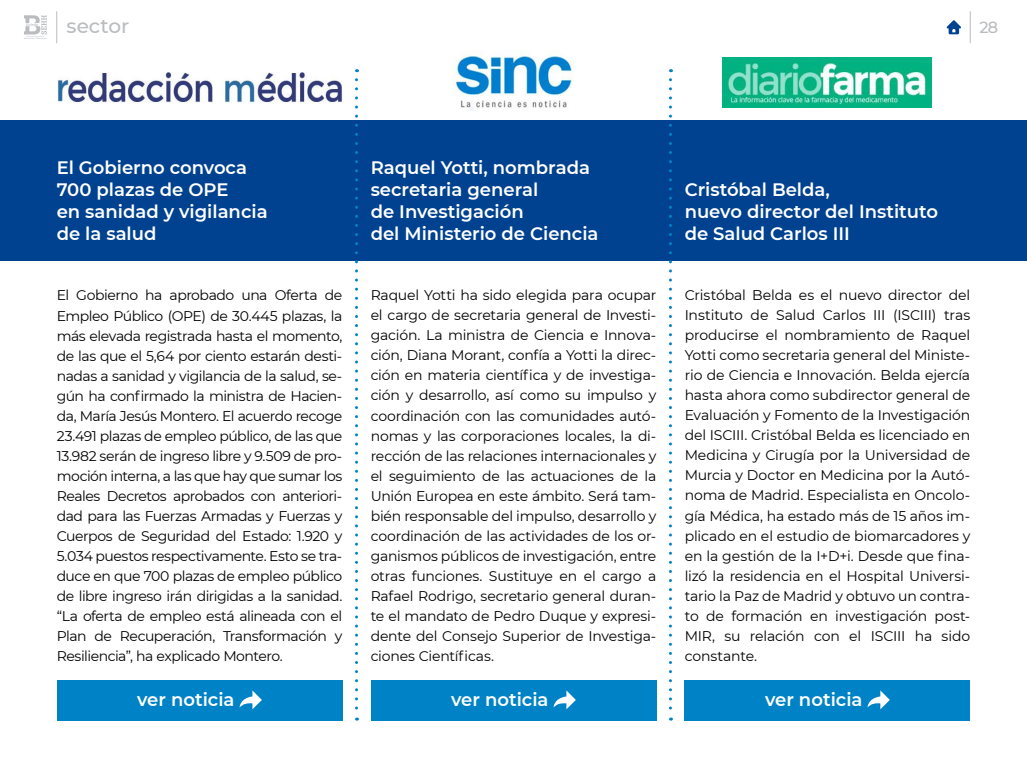
<style>
.page{position:relative;width:1027px;height:766px;background:#fff}
.page>*{position:absolute;margin:0;border:0;box-sizing:border-box;transform-origin:0 0}
.t1{font:500 20px "Montserrat";color:#babcbf}
.t2{font:600 18px/22px "Montserrat";color:#fff}
.t3{font:500 16px "Montserrat";color:#babcbf}
.t4{font:14px/20px "Montserrat";letter-spacing:-.015em;color:#000;text-align:justify}
</style>
<div class="page">
<svg style="left:24px;top:15px;width:23px;height:24px"></svg>
<hr style="left:56px;top:11px;width:1px;height:32px;background:#babcbf">
<hr style="left:969px;top:11px;width:1px;height:32px;background:#babcbf">
<svg style="left:946px;top:20px;width:14px;height:14px"></svg>
<div style="left:0;top:120px;width:1026px;height:140px;background:#00428f"></div>
<svg style="left:668px;top:80px;width:3px;height:640px"></svg>
<svg style="left:355px;top:80px;width:3px;height:640px"></svg>
<div style="left:57px;top:680px;width:285px;height:40px;background:#0082c7"></div>
<svg style="left:239px;top:690px;width:23px;height:19px"></svg>
<div style="left:684px;top:680px;width:285px;height:40px;background:#0082c7"></div>
<svg style="left:867px;top:690px;width:22px;height:19px"></svg>
<div style="left:370px;top:680px;width:286px;height:40px;background:#0082c7"></div>
<svg style="left:553px;top:690px;width:22px;height:19px"></svg>
<img style="left:57px;top:73px;width:285px;height:29px">
<img style="left:722px;top:57px;width:208px;height:50px">
<img style="left:453px;top:50px;width:120px;height:60px">
<h1 class="t1" style="left:67px;top:12px;width:64px">sector</h1>
<p class="t3" style="left:979px;top:16px;width:20px">28</p>
<p class="t2" style="left:57px;top:156px;width:212px">El Gobierno convoca<br>700 plazas de OPE<br>en sanidad y vigilancia de la salud</p>
<p class="t2" style="left:370px;top:156px;width:229px">Raquel Yotti, nombrada secretaria general<br>de Investigación<br>del Ministerio de Ciencia</p>
<p class="t4" style="left:57px;top:285px;width:287px">El Gobierno ha aprobado una Oferta de Empleo Público (OPE) de 30.445 plazas, la más elevada registrada hasta el momento, de las que el 5,64 por ciento estarán desti&shy;nadas a sanidad y vigilancia de la salud, se&shy;gún ha confirmado la ministra de Hacien&shy;da, María Jesús Montero. El acuerdo recoge 23.491 plazas de empleo público, de las que 13.982 serán de ingreso libre y 9.509 de pro&shy;moción interna, a las que hay que sumar los Reales Decretos aprobados con anteriori&shy;dad para las Fuerzas Armadas y Fuerzas y Cuerpos de Seguridad del Estado: 1.920 y 5.034 puestos respectivamente. Esto se tra&shy;duce en que 700 plazas de empleo público de libre ingreso irán dirigidas a la sanidad. “La oferta de empleo está alineada con el Plan de Recuperación, Transformación y Resiliencia”, ha explicado Montero.</p>
<p class="t4" style="left:370px;top:285px;width:287px">Raquel Yotti ha sido elegida para ocupar el cargo de secretaria general de Investi&shy;gación. La ministra de Ciencia e Innova&shy;ción, Diana Morant, confía a Yotti la direc&shy;ción en materia científica y de investiga&shy;ción y desarrollo, así como su impulso y coordinación con las comunidades autó&shy;nomas y las corporaciones locales, la di&shy;rección de las relaciones internacionales y el seguimiento de las actuaciones de la Unión Europea en este ámbito. Será tam&shy;bién responsable del impulso, desarrollo y coordinación de las actividades de los or&shy;ganismos públicos de investigación, entre otras funciones. Sustituye en el cargo a Rafael Rodrigo, secretario general duran&shy;te el mandato de Pedro Duque y expresi&shy;dente del Consejo Superior de Investiga&shy;ciones Científicas.</p>
<p class="t2" style="left:684px;top:178px;width:255px">Cristóbal Belda,<br>nuevo director del Instituto de Salud Carlos III</p>
<p class="t4" style="left:684px;top:285px;width:287px">Cristóbal Belda es el nuevo director del Instituto de Salud Carlos III (ISCIII) tras producirse el nombramiento de Raquel Yotti como secretaria general del Ministe&shy;rio de Ciencia e Innovación. Belda ejercía hasta ahora como subdirector general de Evaluación y Fomento de la Investigación del ISCIII. Cristóbal Belda es licenciado en Medicina y Cirugía por la Universidad de Murcia y Doctor en Medicina por la Autó&shy;noma de Madrid. Especialista en Oncolo&shy;gía Médica, ha estado más de 15 años im&shy;plicado en el estudio de biomarcadores y en la gestión de la I+D+i. Desde que fina&shy;lizó la residencia en el Hospital Universi&shy;tario la Paz de Madrid y obtuvo un contra&shy;to de formación en investigación post-MIR, su relación con el ISCIII ha sido constante.</p>
<p class="t2" style="left:137px;top:688px;width:99px">ver noticia</p>
<p class="t2" style="left:451px;top:688px;width:99px">ver noticia</p>
<p class="t2" style="left:764px;top:688px;width:99px">ver noticia</p>
</div>
